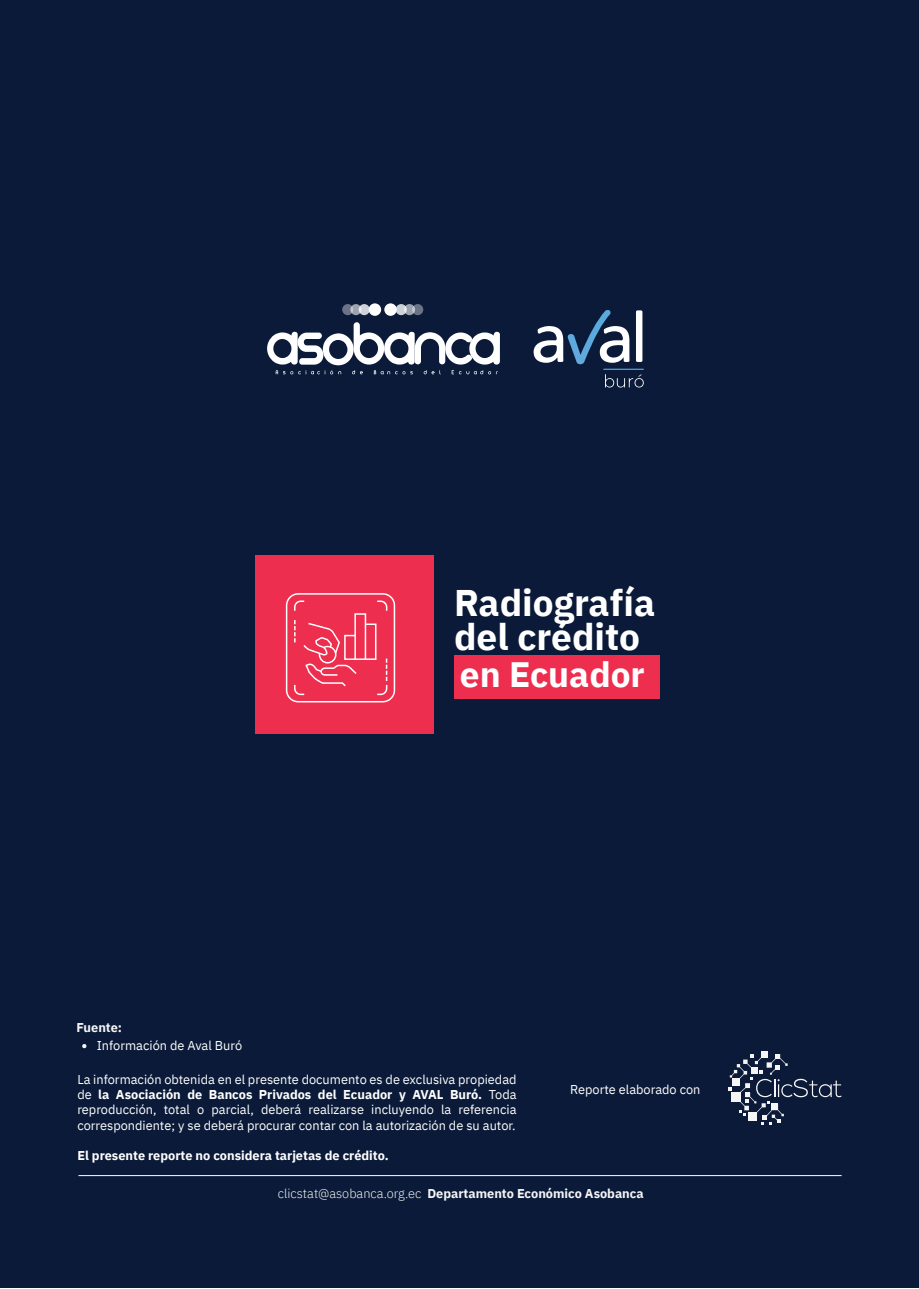
<style>
.page{position:relative;width:919px;height:1289px;background:#fff}
.page>*{position:absolute;margin:0;border:0;box-sizing:border-box;transform-origin:0 0}
.t1{font:700 37.05px/33.3px "IBM Plex Sans";color:#fff}
.t2{font:700 35.25px "IBM Plex Sans";color:#fff}
.t3{font:12.75px/15.3px "IBM Plex Sans";color:#fff;text-align:justify}
.t4{font:700 12.75px "IBM Plex Sans";color:#f5f5f6}
.t5{font:700 12.75px "IBM Plex Sans";color:#fff}
.s1{font-weight:700}
.s2{font-weight:300}
</style>
<div class="page">
<div style="left:0;top:0;width:918px;height:1287px;background:#0a1a38"></div>
<svg style="left:728px;top:1051px;width:113px;height:73px"></svg>
<svg style="left:82px;top:1044px;width:5px;height:4px"></svg>
<hr style="left:78px;top:1175px;width:763px;height:1px;background:#fff">
<div style="left:255px;top:555px;width:178px;height:178px;background:#ee2e4f"></div>
<div style="left:454px;top:655px;width:205px;height:44px;background:#ee2e4f"></div>
<div style="left:368px;top:303px;width:13px;height:13px;background:#fff;border-radius:50%"></div>
<svg style="left:358px;top:304px;width:12px;height:11px"></svg>
<svg style="left:350px;top:304px;width:11px;height:11px"></svg>
<svg style="left:342px;top:304px;width:11px;height:11px"></svg>
<div style="left:384px;top:303px;width:13px;height:13px;background:#fff;border-radius:50%"></div>
<svg style="left:395px;top:304px;width:12px;height:11px"></svg>
<svg style="left:404px;top:304px;width:11px;height:11px"></svg>
<svg style="left:412px;top:304px;width:11px;height:11px"></svg>
<svg style="left:267px;top:322px;width:233px;height:52px"></svg>
<div style="left:286px;top:593px;width:109px;height:109px;border:2px solid #fff;border-radius:12px"></div>
<svg style="left:294px;top:600px;width:11px;height:11px"></svg>
<svg style="left:377px;top:600px;width:11px;height:11px"></svg>
<div style="left:354px;top:613px;width:12px;height:47px;border:2px solid #fff"></div>
<svg style="left:294px;top:620px;width:63px;height:76px"></svg>
<svg style="left:364px;top:622px;width:24px;height:74px"></svg>
<div style="left:636px;top:310px;width:6px;height:52px;background:#fff"></div>
<svg style="left:533px;top:310px;width:96px;height:54px"></svg>
<svg style="left:605px;top:374px;width:38px;height:13px"></svg>
<hr style="left:603px;top:368px;width:40px;height:2px;background:#59a8dc">
<p class="t4" style="left:76px;top:1017px;width:47px">Fuente:</p>
<h1 class="t1" style="left:454px;top:583px;width:203px">Radiografía del crédito</h1>
<h2 class="t2" style="left:460px;top:646px;width:186px">en Ecuador</h2>
<p class="t3" style="left:97px;top:1037px;width:147px">Información de Aval Buró</p>
<p class="t3" style="left:77px;top:1070px;width:440px">La información obtenida en el presente documento es de exclusiva propiedad de <span class="s1">la Asociación de Bancos Privados del Ecuador y AVAL Buró.</span> Toda reproducción, total o parcial, deberá realizarse incluyendo la referencia correspondiente; y se deberá procurar contar con la autorización de su autor.</p>
<p class="t5" style="left:77px;top:1145px;width:313px">El presente reporte no considera tarjetas de crédito.</p>
<p class="t3" style="left:570px;top:1081px;width:132px">Reporte elaborado con</p>
<p class="t4" style="left:278px;top:1183px;width:367px"><span class="s2">clicstat@asobanca.org.ec</span> Departamento Económico Asobanca</p>
</div>
